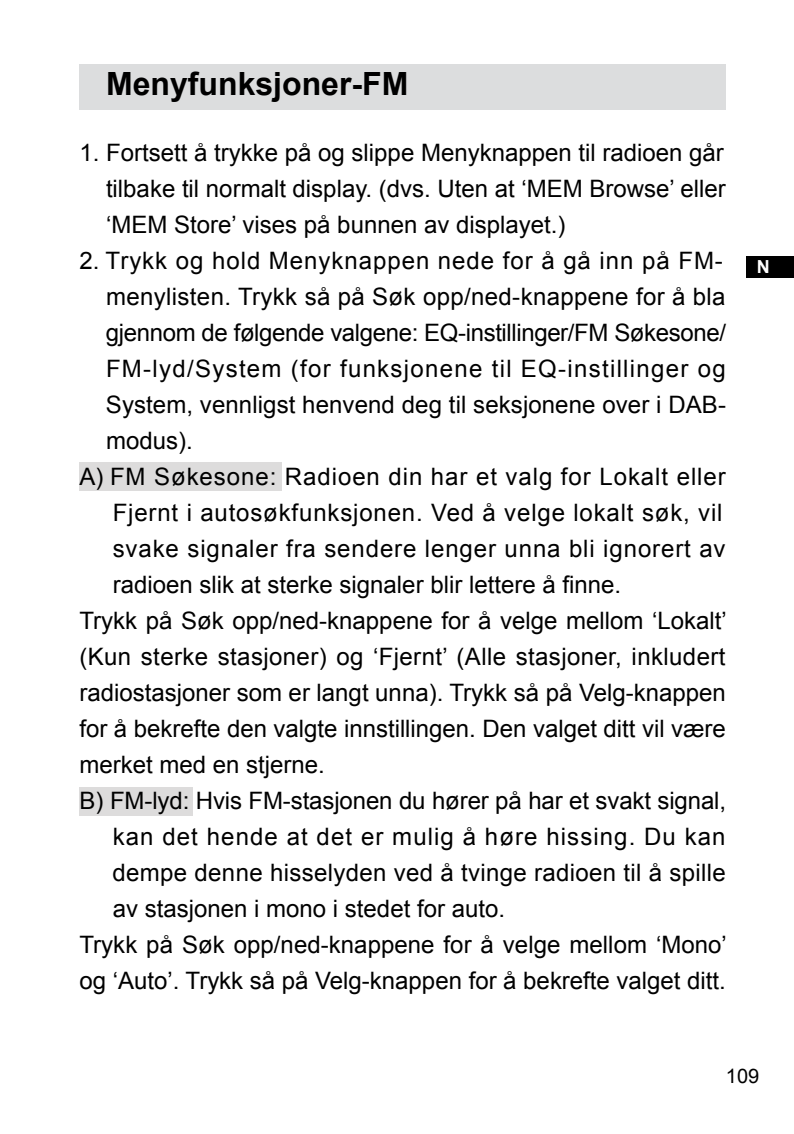
<style>
.page{position:relative;width:794px;height:1134px;background:#fff}
.page>*{position:absolute;margin:0;border:0;box-sizing:border-box;transform-origin:0 0}
.t1{font:700 32px "Arial";color:#000}
.t2{font:24px/36px "Arial";color:#000;text-align:justify}
.t3{font:24px "Arial";letter-spacing:.035em;color:#000}
.t4{font:24px "Arial";letter-spacing:.04em;color:#000}
.t5{font:24px "Arial";letter-spacing:.055em;color:#000}
.t6{font:24px "Arial";letter-spacing:.045em;color:#000}
.t7{font:20px "Arial";color:#000}
.t8{font:700 18px "Arial";color:#fff}
</style>
<div class="page">
<div style="left:747px;top:256px;width:47px;height:21px;background:#000"></div>
<div style="left:79px;top:788px;width:114px;height:28px;background:#dddcdc"></div>
<div style="left:79px;top:64px;width:647px;height:46px;background:#dcddde"></div>
<div style="left:79px;top:463px;width:202px;height:28px;background:#dddcdc"></div>
<h1 class="t1" style="left:106px;top:63px;width:304px">Menyfunksjoner-FM</h1>
<p class="t2" style="left:106px;top:134px;width:621px;text-indent:-27px">1 . Fortsett å trykke på og slippe Menyknappen til radioen går tilbake til normalt display. (dvs. Uten at ‘MEM Browse’ eller ‘MEM Store’ vises på bunnen av displayet.)</p>
<p class="t4" style="left:79px;top:244px;width:645px">2. Trykk og hold Menyknappen nede for å gå inn på FM-</p>
<p class="t2" style="left:106px;top:278px;width:621px">menylisten. Trykk så på Søk opp/ned-knappene for å bla</p>
<p class="t2" style="left:106px;top:314px;width:621px">gjennom de følgende valgene: EQ-instillinger/FM Søkesone/</p>
<p class="t5" style="left:106px;top:352px;width:621px">FM-lyd/System (for funksjonene til EQ-instillinger og</p>
<p class="t2" style="left:106px;top:386px;width:621px">System, vennligst henvend deg til seksjonene over i DAB-</p>
<p class="t2" style="left:106px;top:422px;width:88px">modus).</p>
<p class="t4" style="left:79px;top:460px;width:648px">A) FM Søkesone: Radioen din har et valg for Lokalt eller</p>
<p class="t3" style="left:113px;top:496px;width:611px">Fjernt i autosøkfunksjonen. Ved å velge lokalt søk, vil</p>
<p class="t3" style="left:113px;top:532px;width:614px">svake signaler fra sendere lenger unna bli ignorert av</p>
<p class="t2" style="left:113px;top:566px;width:510px">radioen slik at sterke signaler blir lettere å finne.</p>
<p class="t2" style="left:79px;top:602px;width:649px">Trykk på Søk opp/ned-knappene for å velge mellom ‘Lokalt’</p>
<p class="t2" style="left:79px;top:638px;width:647px">(Kun sterke stasjoner) og ‘Fjernt’ (Alle stasjoner, inkludert</p>
<p class="t2" style="left:79px;top:674px;width:648px">radiostasjoner som er langt unna). Trykk så på Velg-knappen</p>
<p class="t2" style="left:79px;top:710px;width:648px">for å bekrefte den valgte innstillingen. Den valget ditt vil være</p>
<p class="t2" style="left:79px;top:746px;width:247px">merket med en stjerne.</p>
<p class="t2" style="left:79px;top:782px;width:648px">B) FM-lyd: Hvis FM-stasjonen du hører på har et svakt signal,</p>
<p class="t6" style="left:113px;top:820px;width:614px">kan det hende at det er mulig å høre hissing. Du kan</p>
<p class="t2" style="left:113px;top:854px;width:615px">dempe denne hisselyden ved å tvinge radioen til å spille</p>
<p class="t2" style="left:113px;top:890px;width:394px">av stasjonen i mono i stedet for auto.</p>
<p class="t2" style="left:79px;top:926px;width:649px">Trykk på Søk opp/ned-knappene for å velge mellom ‘Mono’</p>
<p class="t2" style="left:79px;top:962px;width:648px">og ‘Auto’. Trykk så på Velg-knappen for å bekrefte valget ditt.</p>
<p class="t8" style="left:757px;top:255px;width:14px">N</p>
<p class="t7" style="left:726px;top:1063px;width:35px">109</p>
</div>
